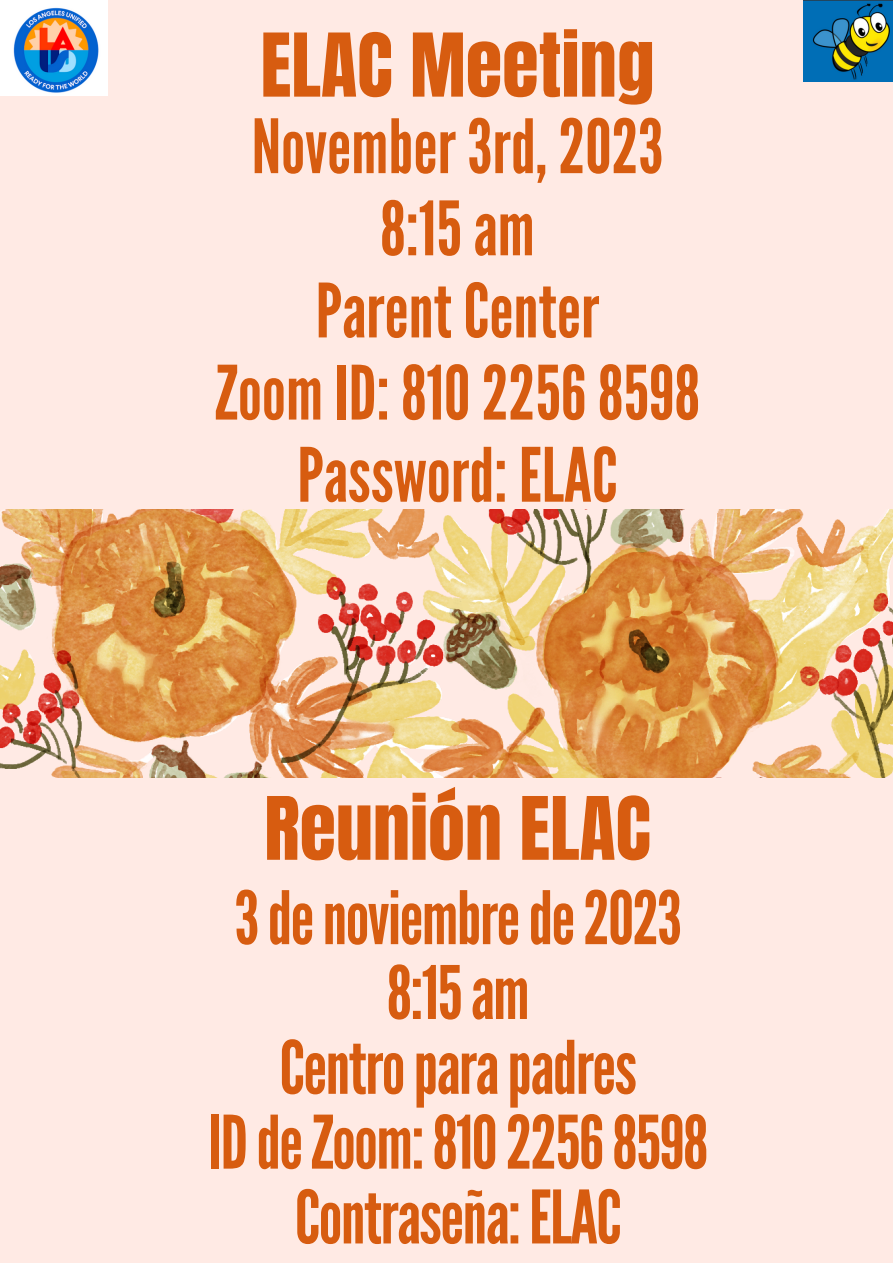
<style>
.page{position:relative;width:893px;height:1263px;background:#ffeae4}
.page>*{position:absolute;margin:0;border:0;box-sizing:border-box;transform-origin:0 0}
.t1{font:74.7px "League Gothic";color:#d75c10}
.t2{font:74.7px "Anton";color:#d75c10}
.t3{font:74.25px "Anton";color:#d75c10}
.t4{font:73.5px "League Gothic";letter-spacing:-.02em;color:#d75c10}
</style>
<div class="page">
<img style="left:0;top:509px;width:893px;height:268px">
<img style="left:0;top:0;width:107px;height:96px">
<img style="left:804px;top:0;width:89px;height:82px">
<p class="t2" style="left:260px;top:12px;width:395px">ELAC Meeting</p>
<p class="t1" style="left:252px;top:103px;width:413px">November3rd,2023</p>
<p class="t1" style="left:380px;top:185px;width:156px">8:15am</p>
<p class="t1" style="left:316px;top:268px;width:285px">ParentCenter</p>
<p class="t1" style="left:215px;top:350px;width:486px">Zoom ID:81022568598</p>
<p class="t1" style="left:297px;top:432px;width:322px">Password: ELAC</p>
<p class="t3" style="left:264px;top:775px;width:388px">Reunión ELAC</p>
<p class="t4" style="left:235px;top:875px;width:449px">3denoviembrede2023</p>
<p class="t4" style="left:387px;top:950px;width:144px">8:15am</p>
<p class="t4" style="left:279px;top:1025px;width:359px">Centroparapadres</p>
<p class="t4" style="left:208px;top:1100px;width:501px">IDdeZoom:81022568598</p>
<p class="t4" style="left:295px;top:1175px;width:328px">Contraseña:ELAC</p>
</div>
